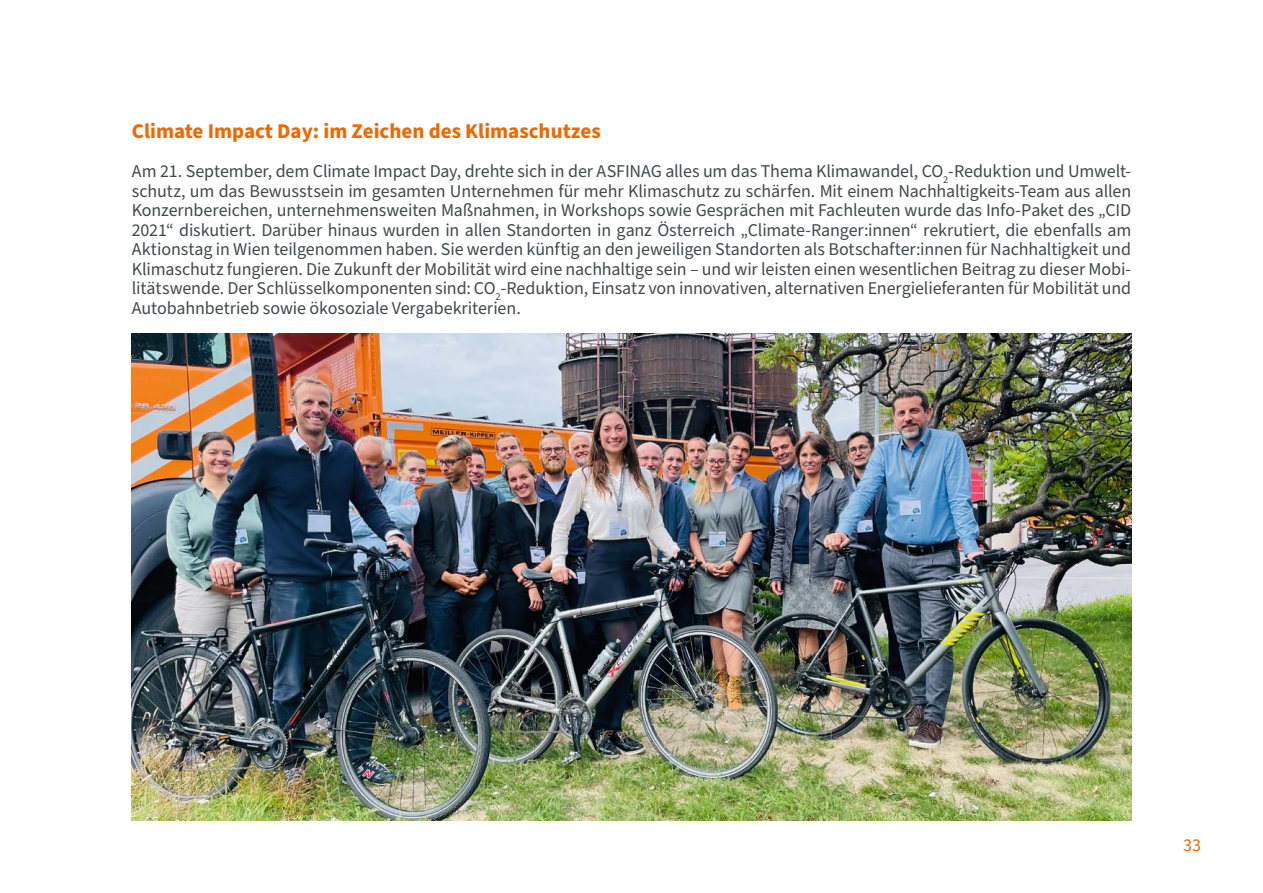
<style>
.page{position:relative;width:1263px;height:893px;background:#fff}
.page>*{position:absolute;margin:0;border:0;box-sizing:border-box;transform-origin:0 0}
.H3_Subheadline{font:700 21px "Source Sans Pro";color:#ef6800}
.P_Fließtext_Abstand_danach{font:18px/19.5px "Source Sans Pro";letter-spacing:-.005em;color:#41494d;text-align:justify}
.t1{font:18px "Source Sans Pro";color:#ef6800}
</style>
<div class="page">
<img style="left:132px;top:333px;width:999px;height:488px">
<h3 class="H3_Subheadline" style="left:132px;top:117px;width:470px">Climate Impact Day: im Zeichen des Klimaschutzes</h3>
<p class="P_Fließtext_Abstand_danach" style="left:132px;top:162px;width:1001px">Am 21. September, dem Climate Impact Day, drehte sich in der ASFINAG alles um das Thema Klimawandel, CO<sub>2</sub>-Reduktion und Umwelt&shy;schutz, um das Bewusstsein im gesamten Unternehmen für mehr Klimaschutz zu schärfen. Mit einem Nachhaltigkeits-Team aus allen Konzernbereichen, unternehmensweiten Maßnahmen, in Workshops sowie Gesprächen mit Fachleuten wurde das Info-Paket des „CID 2021“ diskutiert. Darüber hinaus wurden in allen Standorten in ganz Österreich „Climate-Ranger:innen“ rekrutiert, die ebenfalls am Aktionstag in Wien teilgenommen haben. Sie werden künftig an den jeweiligen Standorten als Botschafter:innen für Nachhaltigkeit und Klimaschutz fungieren. Die Zukunft der Mobilität wird eine nachhaltige sein – und wir leisten einen wesentlichen Beitrag zu dieser Mobi&shy;litätswende. Der Schlüsselkomponenten sind: CO<sub>2</sub>-Reduktion, Einsatz von innovativen, alternativen Energielieferanten für Mobilität und Autobahnbetrieb sowie ökosoziale Vergabekriterien.</p>
<p class="t1" style="left:1183px;top:833px;width:19px">33</p>
</div>
